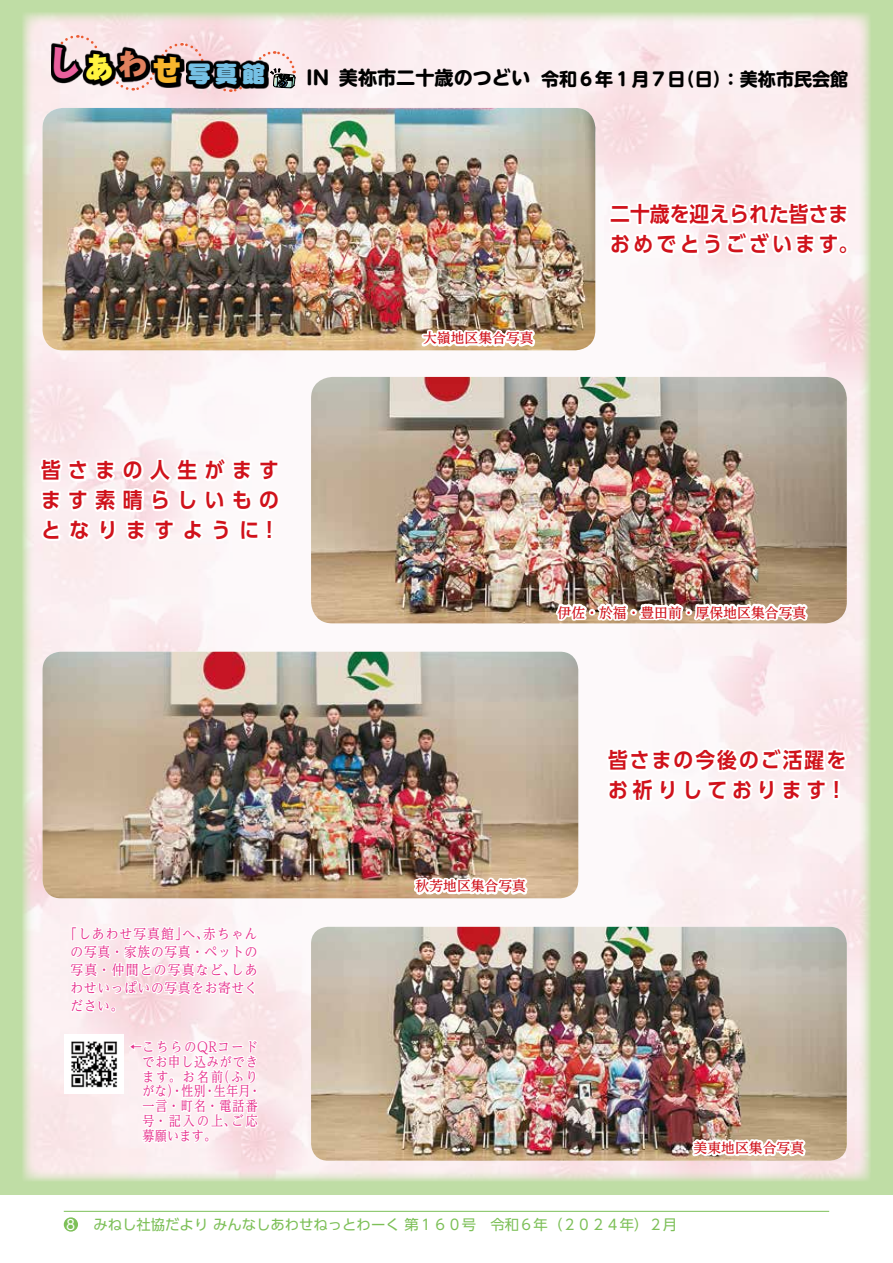
<style>
.page{position:relative;width:893px;height:1263px;background:#fff}
.page>*{position:absolute;margin:0;border:0;box-sizing:border-box;transform-origin:0 0}
.t1{font:22.95px "DF Maru Gothic Std W14";color:#76c1e5}
.t2{font:700 21.3px/29.7px "UD Shin Go Pro De";letter-spacing:.255em;color:#d0121b;text-align:justify;scale:.93 1}
.t3{font:700 21.3px/29.7px "UD Shin Go Pro De";letter-spacing:.005em;color:#d0121b;scale:.93 1}
.t4{font:700 21.3px/29.7px "UD Shin Go Pro De";letter-spacing:.105em;color:#d0121b;scale:.93 1}
.t5{font:700 18px "UD Shin M Go Pro";color:#000}
.t6{font:14.4px "UD Shin Go Pro";color:#7dc058}
.t7{font:13.8px/14.9px "UD Reimin Pro";letter-spacing:.075em;color:#e62e8b;scale:.87 1}
.t8{font:13.8px/18px "UD Reimin Pro";letter-spacing:.075em;color:#e62e8b;text-align:justify;scale:.92 1}
.t9{font:500 13.8px "UD Reimin Pro";color:#d0121b}
.t10{font:13.8px "UD Shin Go Pro";color:#fff}
.s1{font-family:"DF Gothic UB WIN RKSJ H";font-size:30.15px;color:#f8b52d}
.s2{font-size:19.2px}
</style>
<div class="page">
<hr style="left:64px;top:1211px;width:765px;height:1px;background:#7dc058">
<div style="left:64px;top:1217px;width:14px;height:14px;background:#7dc058;border-radius:50%"></div>
<div style="left:0;top:0;width:893px;height:1195px;background:#bfdda5"></div>
<img style="left:22px;top:12px;width:849px;height:1169px">
<svg style="left:50px;top:34px;width:246px;height:59px;background:#958688"></svg>
<img style="left:43px;top:108px;width:552px;height:242px">
<img style="left:43px;top:652px;width:535px;height:246px">
<img style="left:311px;top:377px;width:536px;height:246px">
<img style="left:311px;top:927px;width:536px;height:234px">
<img style="left:609px;top:1128px;width:199px;height:33px">
<img style="left:416px;top:271px;width:122px;height:80px">
<img style="left:408px;top:856px;width:122px;height:43px">
<img style="left:552px;top:590px;width:258px;height:38px">
<svg style="left:604px;top:744px;width:246px;height:63px;background:#fdf8f9"></svg>
<div style="left:833px;top:779px;width:7px;height:16px;border:4px solid #fff"></div>
<div style="left:833px;top:793px;width:7px;height:7px;border:4px solid #fff"></div>
<svg style="left:37px;top:451px;width:246px;height:94px;background:#fcf5f7"></svg>
<div style="left:266px;top:519px;width:7px;height:16px;border:4px solid #fff"></div>
<div style="left:266px;top:533px;width:7px;height:7px;border:4px solid #fff"></div>
<svg style="left:607px;top:12px;width:244px;height:441px;background:#ede1e0"></svg>
<svg style="left:68px;top:908px;width:191px;height:106px;background:#fbf0f2"></svg>
<svg style="left:128px;top:1032px;width:132px;height:113px;background:#fcf2f3"></svg>
<img style="left:64px;top:1034px;width:59px;height:59px">
<h1 class="t1" style="left:47px;top:61px;width:219px"><sup>し</sup><sup>あ</sup><sup>わ</sup><span class="s1">せ</span>写真館</h1>
<h3 class="t5" style="left:306px;top:64px;width:544px"><span class="s2">IN 美祢市二十歳のつどい　</span>令和６年１月７日（日）：美祢市民会館</h3>
<h2 class="t2" style="left:41px;top:455px;width:258px">皆さまの人生がますます素晴らしいものとなりますように！</h2>
<p class="t9" style="left:423px;top:327px;width:112px">大嶺地区集合写真</p>
<h2 class="t3" style="left:610px;top:199px;width:268px">二十歳を迎えられた皆さまおめでとうございます。</h2>
<p class="t9" style="left:558px;top:601px;width:250px">伊佐・於福・豊田前・厚保地区集合写真</p>
<p class="t8" style="left:71px;top:924px;width:205px;text-indent:-6px">「しあわせ写真館」へ、赤ちゃんの写真・家族の写真・ペットの写真・仲間との写真など、しあわせいっぱいの写真をお寄せください。</p>
<p class="t7" style="left:142px;top:1039px;width:137px;text-indent:-12px">←こちらのQRコードでお申し込みができます。お名前（ふりがな）・性別・生年月・一言・町名・電話番号・記入の上、ご応募願います。</p>
<p class="t9" style="left:416px;top:875px;width:112px">秋芳地区集合写真</p>
<h2 class="t4" style="left:608px;top:745px;width:257px">皆さまの今後のご活躍をお祈りしております！</h2>
<p class="t9" style="left:694px;top:1136px;width:112px">美東地区集合写真</p>
<p class="t10" style="left:66px;top:1213px;width:9px">8</p>
<p class="t6" style="left:94px;top:1213px;width:585px">みねし社協だより みんなしあわせねっとわーく 第１６０号　令和６年（２０２４年）２月</p>
</div>
